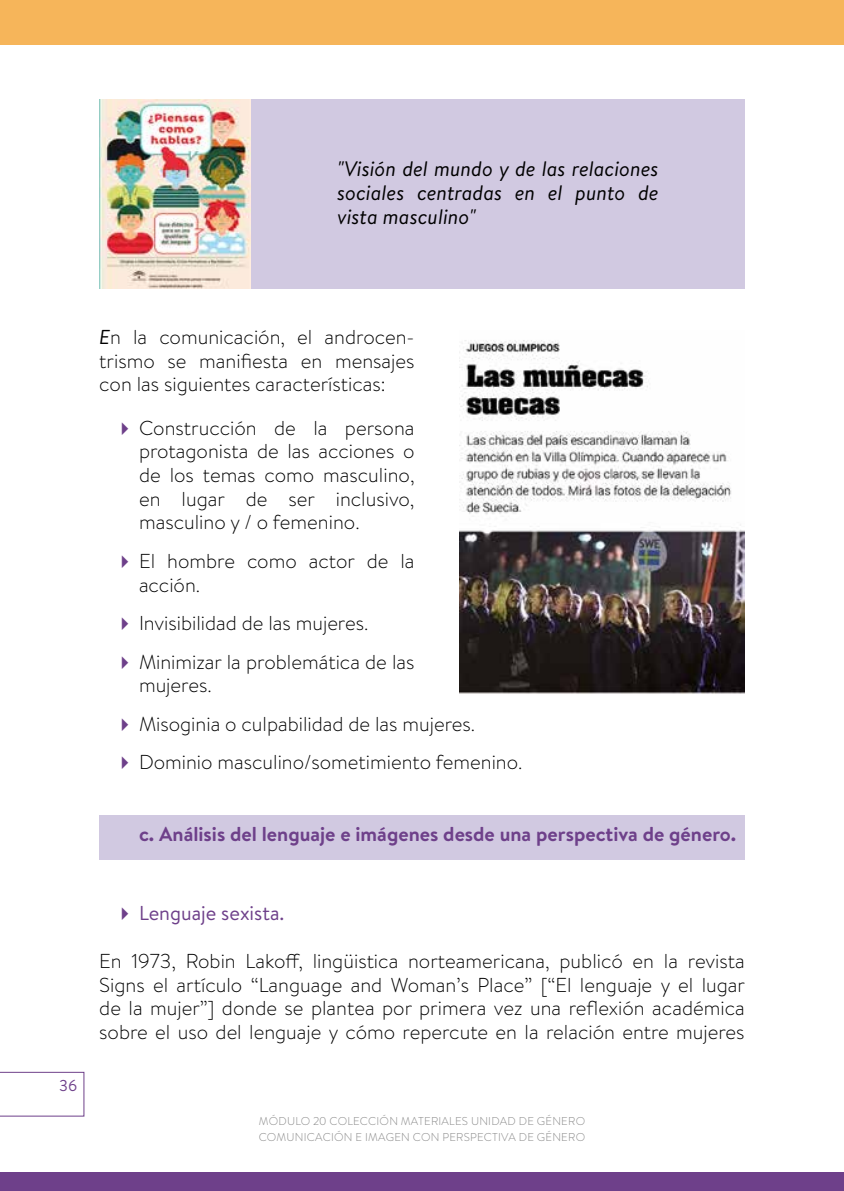
<style>
.page{position:relative;width:844px;height:1191px;background:#fff}
.page>*{position:absolute;margin:0;border:0;box-sizing:border-box;transform-origin:0 0}
.t1{font:italic 21px/23.6px "Brandon Text";color:#000;text-align:justify}
.t2{font:300 20.12px/23.6px "Brandon Text";color:#000;text-align:justify}
.t3{font:700 20.12px "Brandon Text";color:#6e408a}
.t4{font:20.12px "Brandon Text";color:#6e408a}
.t5{font:15.75px "Brandon Text";color:#6e408a}
.t6{font:300 11.38px/16.6px "Brandon Text";letter-spacing:.02em;color:#878787}
.s1{font-weight:400;font-style:italic}
</style>
<div class="page">
<div style="left:0;top:1172px;width:843px;height:19px;background:#6e408a"></div>
<div style="left:0;top:0;width:843px;height:45px;background:#f6b55a"></div>
<svg style="left:0;top:1071px;width:84px;height:45px"></svg>
<div style="left:99px;top:814px;width:645px;height:45px;background:#d1c9e1"></div>
<div style="left:99px;top:99px;width:645px;height:189px;background:#d1c9e1"></div>
<img style="left:99px;top:99px;width:151px;height:189px">
<img style="left:459px;top:340px;width:285px;height:354px">
<p class="t1" style="left:337px;top:157px;width:323px">"Visión del mundo y de las relaciones sociales centradas en el punto de vista masculino"</p>
<p class="t2" style="left:99px;top:324px;width:317px"><span class="s1">E</span>n la comunicación, el androcen&shy;trismo se manifiesta en mensajes con las siguientes características:</p>
<p class="t2" style="left:139px;top:415px;width:277px">Construcción de la persona protagonista de las acciones o de los temas como masculino, en lugar de ser inclusivo, masculino y / o femenino.</p>
<p class="t2" style="left:139px;top:548px;width:277px">El hombre como actor de la acción.</p>
<p class="t2" style="left:139px;top:603px;width:277px;line-height:38.5px">Invisibilidad de las mujeres.<br>Minimizar la problemática de las</p>
<p class="t2" style="left:139px;top:665px;width:385px;line-height:38.5px;text-align:left">mujeres.<br>Misoginia o culpabilidad de las mujeres.<br>Dominio masculino/sometimiento femenino.</p>
<p class="t3" style="left:139px;top:820px;width:598px">c. Análisis del lenguaje e imágenes desde una perspectiva de género.</p>
<p class="t5" style="left:59px;top:1074px;width:19px">36</p>
<p class="t4" style="left:139px;top:898px;width:147px">Lenguaje sexista.</p>
<p class="t2" style="left:99px;top:948px;width:647px">En 1973, Robin Lakoff, lingüistica norteamericana, publicó en la revista Signs el artículo “Language and Woman’s Place” [“El lenguaje y el lugar de la mujer”] donde se plantea por primera vez una reflexión académica sobre el uso del lenguaje y cómo repercute en la relación entre mujeres</p>
<p class="t6" style="left:259px;top:1111px;width:328px">MÓDULO 20 COLECCIÓN MATERIALES UNIDAD DE GÉNERO<br>COMUNICACIÓN E IMAGEN CON PERSPECTIVA DE GÉNERO</p>
</div>
